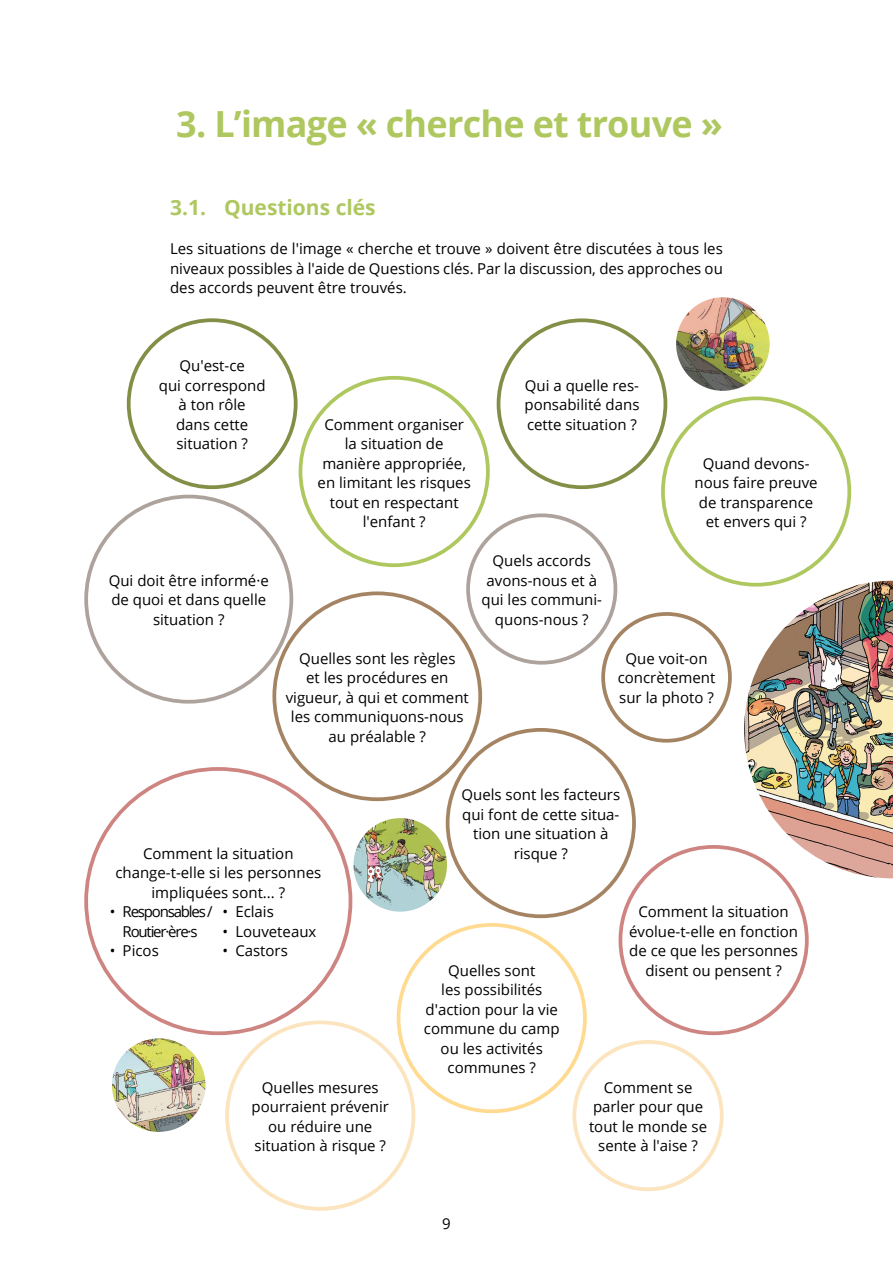
<style>
.page{position:relative;width:893px;height:1263px;background:#fff}
.page>*{position:absolute;margin:0;border:0;box-sizing:border-box;transform-origin:0 0}
.t1{font:700 36px "Open Sans";letter-spacing:-.02em;color:#aec85f}
.t2{font:700 21px "Open Sans";color:#aec85f}
.t3{font:15px/19.5px "Open Sans";color:#000;text-align:center}
.t4{font:15px/19.5px "Open Sans";letter-spacing:-.08em;color:#000;text-align:center}
</style>
<div class="page">
<div style="left:601px;top:612px;width:131px;height:131px;border:4px solid #a58463;border-radius:50%"></div>
<div style="left:446px;top:728px;width:190px;height:190px;border:4px solid #a58463;border-radius:50%"></div>
<div style="left:466px;top:513px;width:151px;height:152px;border:4px solid #aea29c;border-radius:50%"></div>
<div style="left:127px;top:318px;width:171px;height:171px;border:4px solid #828f47;border-radius:50%"></div>
<div style="left:299px;top:376px;width:191px;height:191px;border:4px solid #aec85f;border-radius:50%"></div>
<div style="left:225px;top:1020px;width:190px;height:191px;border:4px solid #fbe4be;border-radius:50%"></div>
<div style="left:497px;top:318px;width:170px;height:171px;border:4px solid #828f47;border-radius:50%"></div>
<div style="left:572px;top:1040px;width:152px;height:151px;border:4px solid #fbe4be;border-radius:50%"></div>
<div style="left:619px;top:845px;width:190px;height:190px;border:4px solid #ce8581;border-radius:50%"></div>
<div style="left:397px;top:923px;width:190px;height:190px;border:4px solid #ffdb91;border-radius:50%"></div>
<img style="left:744px;top:581px;width:149px;height:297px">
<img style="left:353px;top:818px;width:94px;height:94px;border-radius:47px">
<img style="left:112px;top:1038px;width:94px;height:94px;border-radius:47px">
<img style="left:676px;top:297px;width:94px;height:94px;border-radius:47px">
<h1 class="t1" style="left:176px;top:99px;width:548px">3. L’image « cherche et trouve »</h1>
<h2 class="t2" style="left:170px;top:193px;width:207px">3.1. Questions clés</h2>
<p class="t3" style="left:170px;top:239px;width:554px;text-align:justify">Les situations de l'image « cherche et trouve » doivent être discutées à tous les niveaux possibles à l'aide de Questions clés. Par la discussion, des approches ou des accords peuvent être trouvés.</p>
<p class="t3" style="left:159px;top:356px;width:108px">Qu'est-ce<br>qui correspond à ton rôle<br>dans cette situation ?</p>
<p class="t3" style="left:109px;top:570px;width:162px">Qui doit être informé·e de quoi et dans quelle situation ?</p>
<p class="t3" style="left:524px;top:375px;width:117px;text-align:left">Qui a quelle res&shy;ponsabilité dans</p>
<p class="t3" style="left:324px;top:414px;width:141px">Comment organiser</p>
<p class="t3" style="left:527px;top:414px;width:111px">cette situation ?</p>
<p class="t3" style="left:318px;top:434px;width:155px">la situation de manière appropriée, en limitant les risques tout en respectant l'enfant ?</p>
<p class="t3" style="left:481px;top:551px;width:122px">Quels accords avons-nous et à qui les communi&shy;quons-nous ?</p>
<p class="t3" style="left:695px;top:453px;width:125px">Quand devons&shy;nous faire preuve de transparence et envers qui ?</p>
<p class="t3" style="left:286px;top:648px;width:185px">Quelles sont les règles<br>et les procédures en vigueur, à qui et comment les communiquons-nous au préalable ?</p>
<p class="t3" style="left:618px;top:648px;width:99px">Que voit-on concrètement sur la photo ?</p>
<p class="t3" style="left:461px;top:785px;width:160px">Quels sont les facteurs qui font de cette situa&shy;tion une situation à</p>
<p class="t3" style="left:143px;top:843px;width:152px">Comment la situation</p>
<p class="t3" style="left:514px;top:843px;width:56px">risque ?</p>
<p class="t3" style="left:115px;top:863px;width:207px">change-t-elle si les personnes impliquées sont... ?</p>
<p class="t4" style="left:110px;top:902px;width:104px">• Responsables /<br>Routier·ère·s</p>
<p class="t3" style="left:110px;top:941px;width:50px">• Picos</p>
<p class="t3" style="left:223px;top:902px;width:53px">• Eclais</p>
<p class="t3" style="left:223px;top:921px;width:95px">• Louveteaux</p>
<p class="t3" style="left:223px;top:941px;width:67px">• Castors</p>
<p class="t3" style="left:629px;top:902px;width:171px">Comment la situation évolue-t-elle en fonction de ce que les personnes</p>
<p class="t3" style="left:448px;top:960px;width:89px">Quelles sont</p>
<p class="t3" style="left:645px;top:960px;width:138px">disent ou pensent ?</p>
<p class="t3" style="left:424px;top:980px;width:137px">les possibilités d'action pour la vie commune du camp ou les activités communes ?</p>
<p class="t3" style="left:252px;top:1077px;width:139px">Quelles mesures pourraient prévenir ou réduire une situation à risque ?</p>
<p class="t3" style="left:589px;top:1077px;width:120px">Comment se parler pour que tout le monde se sente à l'aise ?</p>
<p class="t3" style="left:442px;top:1214px;width:10px">9</p>
</div>
